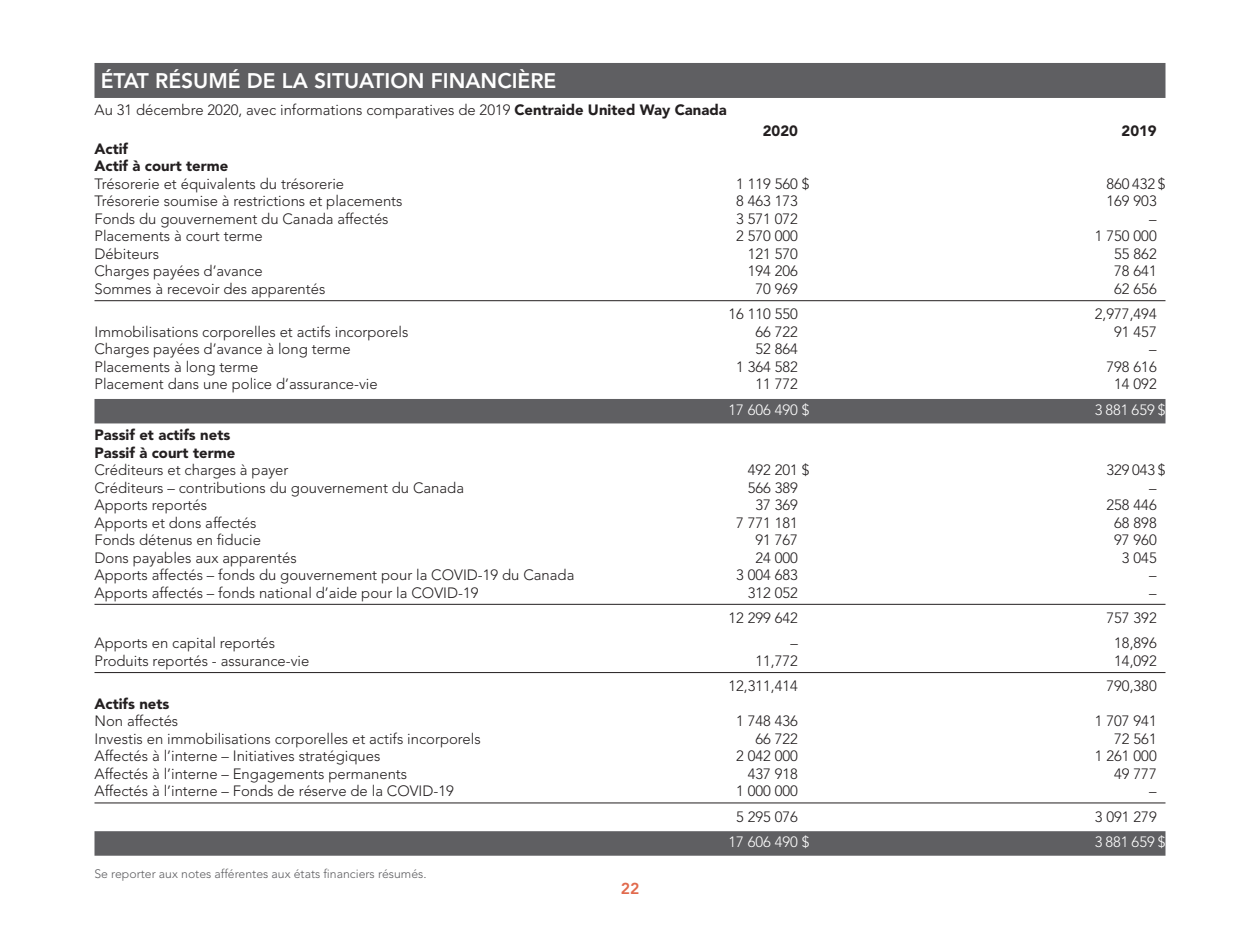
<style>
.page{position:relative;width:1260px;height:945px;background:#fff}
.page>*{position:absolute;margin:0;border:0;box-sizing:border-box;transform-origin:0 0}
.t1{font:800 21px "Avenir";color:#fff}
.t2{font:800 15.75px "Avenir";color:#e16a4d}
.t3{font:300 14.88px "Avenir";color:#231f20}
.t4{font:900 14.88px "Avenir";color:#231f20}
.t5{font:300 14.88px "Avenir";color:#fff}
.t6{font:300 12.25px "Avenir";color:#5f5f62}
.s1{font-weight:900}
</style>
<div class="page">
<div style="left:94px;top:63px;width:1072px;height:35px;background:#5f5f62"></div>
<hr style="left:94px;top:300px;width:1072px;height:1px;background:#231f20">
<div style="left:94px;top:399px;width:1072px;height:24px;background:#5f5f62"></div>
<hr style="left:94px;top:604px;width:1072px;height:1px;background:#231f20">
<hr style="left:94px;top:672px;width:1072px;height:1px;background:#231f20">
<hr style="left:94px;top:803px;width:1072px;height:1px;background:#231f20">
<div style="left:94px;top:831px;width:1072px;height:25px;background:#5f5f62"></div>
<p class="t1" style="left:101px;top:69px;width:457px">ÉTAT RÉSUMÉ DE LA SITUATION FINANCIÈRE</p>
<p class="t3" style="left:94px;top:102px;width:634px">Au 31 décembre 2020, avec informations comparatives de 2019 <span class="s1">Centraide United Way Canada</span></p>
<p class="t4" style="left:763px;top:122px;width:37px">2020</p>
<p class="t4" style="left:1122px;top:122px;width:37px">2019</p>
<p class="t4" style="left:94px;top:140px;width:35px">Actif</p>
<p class="t4" style="left:94px;top:157px;width:135px">Actif à court terme</p>
<p class="t3" style="left:94px;top:175px;width:251px">Trésorerie et équivalents du trésorerie</p>
<p class="t3" style="left:736px;top:175px;width:75px">1 119 560 $</p>
<p class="t3" style="left:1106px;top:175px;width:61px">860 432 $</p>
<p class="t3" style="left:94px;top:193px;width:310px">Trésorerie soumise à restrictions et placements</p>
<p class="t3" style="left:736px;top:193px;width:63px">8 463 173</p>
<p class="t3" style="left:1106px;top:193px;width:52px">169 903</p>
<p class="t3" style="left:94px;top:210px;width:296px">Fonds du gouvernement du Canada affectés</p>
<p class="t3" style="left:736px;top:210px;width:63px">3 571 072</p>
<p class="t3" style="left:1149px;top:210px;width:9px">–</p>
<p class="t3" style="left:94px;top:228px;width:170px">Placements à court terme</p>
<p class="t3" style="left:736px;top:228px;width:63px">2 570 000</p>
<p class="t3" style="left:1095px;top:228px;width:63px">1 750 000</p>
<p class="t3" style="left:94px;top:245px;width:66px">Débiteurs</p>
<p class="t3" style="left:748px;top:245px;width:52px">121 570</p>
<p class="t3" style="left:1114px;top:245px;width:44px">55 862</p>
<p class="t3" style="left:94px;top:263px;width:170px">Charges payées d’avance</p>
<p class="t3" style="left:748px;top:263px;width:52px">194 206</p>
<p class="t3" style="left:1114px;top:263px;width:44px">78 641</p>
<p class="t3" style="left:94px;top:280px;width:232px">Sommes à recevoir des apparentés</p>
<p class="t3" style="left:755px;top:280px;width:44px">70 969</p>
<p class="t3" style="left:1114px;top:280px;width:44px">62 656</p>
<p class="t3" style="left:728px;top:305px;width:71px">16 110 550</p>
<p class="t3" style="left:1095px;top:305px;width:63px">2,977,494</p>
<p class="t3" style="left:94px;top:323px;width:315px">Immobilisations corporelles et actifs incorporels</p>
<p class="t3" style="left:755px;top:323px;width:44px">66 722</p>
<p class="t3" style="left:1114px;top:323px;width:44px">91 457</p>
<p class="t3" style="left:94px;top:340px;width:258px">Charges payées d’avance à long terme</p>
<p class="t3" style="left:755px;top:340px;width:44px">52 864</p>
<p class="t3" style="left:1149px;top:340px;width:9px">–</p>
<p class="t3" style="left:94px;top:358px;width:165px">Placements à long terme</p>
<p class="t3" style="left:736px;top:358px;width:63px">1 364 582</p>
<p class="t3" style="left:1106px;top:358px;width:52px">798 616</p>
<p class="t3" style="left:94px;top:375px;width:285px">Placement dans une police d’assurance-vie</p>
<p class="t3" style="left:755px;top:375px;width:44px">11 772</p>
<p class="t3" style="left:1114px;top:375px;width:44px">14 092</p>
<p class="t5" style="left:728px;top:401px;width:83px">17 606 490 $</p>
<p class="t5" style="left:1095px;top:401px;width:72px">3 881 659 $</p>
<p class="t4" style="left:94px;top:426px;width:137px">Passif et actifs nets</p>
<p class="t4" style="left:94px;top:443px;width:142px">Passif à court terme</p>
<p class="t3" style="left:94px;top:461px;width:196px">Créditeurs et charges à payer</p>
<p class="t3" style="left:748px;top:461px;width:63px">492 201 $</p>
<p class="t3" style="left:1106px;top:461px;width:61px">329 043 $</p>
<p class="t3" style="left:94px;top:479px;width:371px">Créditeurs – contributions du gouvernement du Canada</p>
<p class="t3" style="left:748px;top:479px;width:52px">566 389</p>
<p class="t3" style="left:1149px;top:479px;width:9px">–</p>
<p class="t3" style="left:94px;top:496px;width:114px">Apports reportés</p>
<p class="t3" style="left:755px;top:496px;width:44px">37 369</p>
<p class="t3" style="left:1106px;top:496px;width:52px">258 446</p>
<p class="t3" style="left:94px;top:514px;width:164px">Apports et dons affectés</p>
<p class="t3" style="left:736px;top:514px;width:63px">7 771 181</p>
<p class="t3" style="left:1114px;top:514px;width:44px">68 898</p>
<p class="t3" style="left:94px;top:531px;width:168px">Fonds détenus en fiducie</p>
<p class="t3" style="left:755px;top:531px;width:44px">91 767</p>
<p class="t3" style="left:1114px;top:531px;width:44px">97 960</p>
<p class="t3" style="left:94px;top:549px;width:204px">Dons payables aux apparentés</p>
<p class="t3" style="left:755px;top:549px;width:44px">24 000</p>
<p class="t3" style="left:1122px;top:549px;width:36px">3 045</p>
<p class="t3" style="left:94px;top:566px;width:481px">Apports affectés – fonds du gouvernement pour la COVID-19 du Canada</p>
<p class="t3" style="left:736px;top:566px;width:63px">3 004 683</p>
<p class="t3" style="left:1149px;top:566px;width:9px">–</p>
<p class="t3" style="left:94px;top:584px;width:385px">Apports affectés – fonds national d’aide pour la COVID-19</p>
<p class="t3" style="left:748px;top:584px;width:52px">312 052</p>
<p class="t3" style="left:1149px;top:584px;width:9px">–</p>
<p class="t3" style="left:728px;top:609px;width:71px">12 299 642</p>
<p class="t3" style="left:1106px;top:609px;width:52px">757 392</p>
<p class="t3" style="left:94px;top:634px;width:182px">Apports en capital reportés</p>
<p class="t3" style="left:791px;top:634px;width:9px">–</p>
<p class="t3" style="left:1114px;top:634px;width:44px">18,896</p>
<p class="t3" style="left:94px;top:652px;width:216px">Produits reportés - assurance-vie</p>
<p class="t3" style="left:755px;top:652px;width:44px">11,772</p>
<p class="t3" style="left:1114px;top:652px;width:44px">14,092</p>
<p class="t3" style="left:728px;top:677px;width:71px">12,311,414</p>
<p class="t3" style="left:1106px;top:677px;width:52px">790,380</p>
<p class="t4" style="left:94px;top:695px;width:76px">Actifs nets</p>
<p class="t3" style="left:94px;top:712px;width:85px">Non affectés</p>
<p class="t3" style="left:736px;top:712px;width:63px">1 748 436</p>
<p class="t3" style="left:1095px;top:712px;width:63px">1 707 941</p>
<p class="t3" style="left:94px;top:730px;width:388px">Investis en immobilisations corporelles et actifs incorporels</p>
<p class="t3" style="left:755px;top:730px;width:44px">66 722</p>
<p class="t3" style="left:1114px;top:730px;width:44px">72 561</p>
<p class="t3" style="left:94px;top:747px;width:287px">Affectés à l’interne – Initiatives stratégiques</p>
<p class="t3" style="left:736px;top:747px;width:63px">2 042 000</p>
<p class="t3" style="left:1095px;top:747px;width:63px">1 261 000</p>
<p class="t3" style="left:94px;top:765px;width:314px">Affectés à l’interne – Engagements permanents</p>
<p class="t3" style="left:748px;top:765px;width:52px">437 918</p>
<p class="t3" style="left:1114px;top:765px;width:44px">49 777</p>
<p class="t3" style="left:94px;top:782px;width:361px">Affectés à l’interne – Fonds de réserve de la COVID-19</p>
<p class="t3" style="left:736px;top:782px;width:63px">1 000 000</p>
<p class="t3" style="left:1149px;top:782px;width:9px">–</p>
<p class="t3" style="left:736px;top:808px;width:63px">5 295 076</p>
<p class="t3" style="left:1095px;top:808px;width:63px">3 091 279</p>
<p class="t5" style="left:728px;top:833px;width:83px">17 606 490 $</p>
<p class="t5" style="left:1095px;top:833px;width:72px">3 881 659 $</p>
<p class="t6" style="left:94px;top:867px;width:334px">Se reporter aux notes afférentes aux états financiers résumés.</p>
<p class="t2" style="left:621px;top:879px;width:20px">22</p>
</div>
